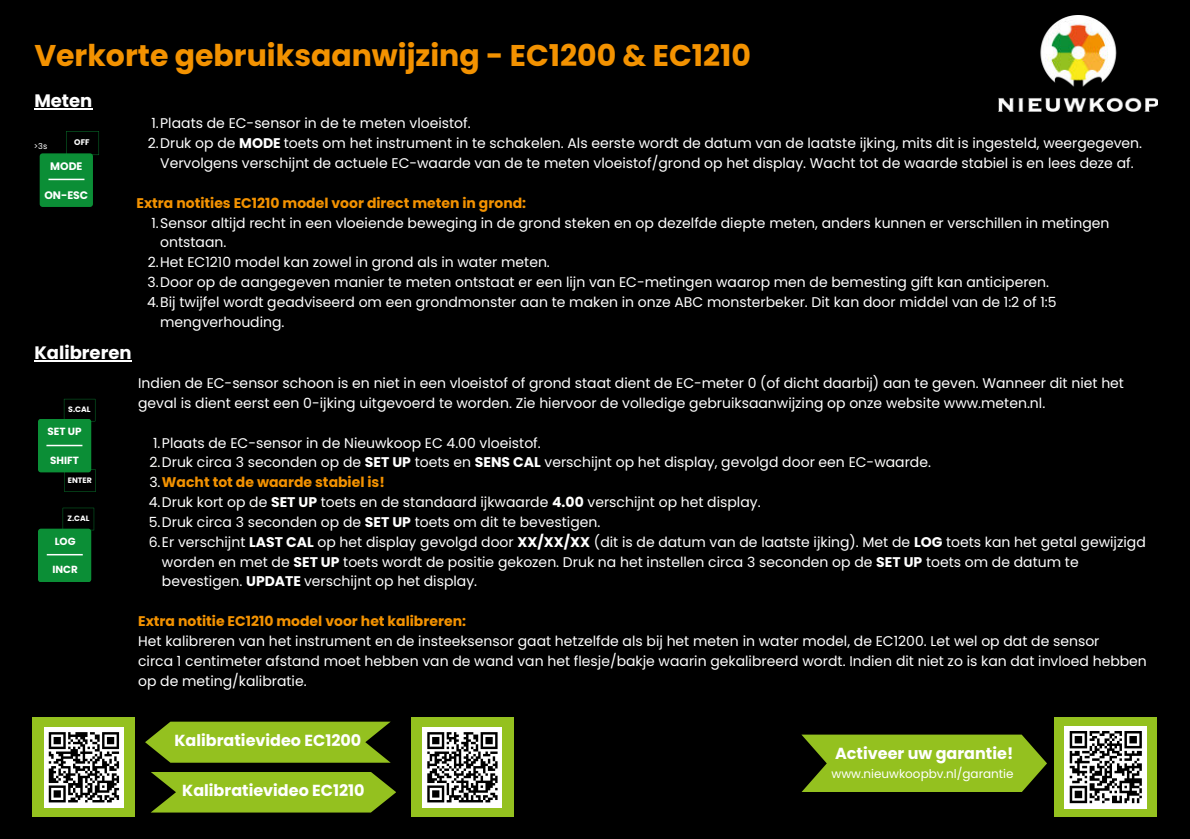
<style>
.page{position:relative;width:1190px;height:839px;background:#fff}
.page>*{position:absolute;margin:0;border:0;box-sizing:border-box;transform-origin:0 0}
.t1{font:700 30px "Poppins";color:#f39200}
.t2{font:700 18px "Poppins";color:#fff}
.t3{font:700 16px "Poppins";color:#fff}
.t4{font:14px/19.8px "Poppins";color:#fff}
.t5{font:700 14px "Poppins";color:#f39200}
.t6{font:14px "Poppins";color:#fffffe}
.t7{font:12px "Poppins";color:#fff}
.t8{font:700 10.8px "Poppins";color:#fff}
.t9{font:700 10.4px "Poppins";color:#fff}
.t10{font:700 10.2px "Poppins";color:#fff}
.t11{font:8.2px "Poppins";color:#fff}
.t12{font:700 8.2px "Poppins";color:#fff}
.t13{font:700 7.8px "Poppins";color:#fff}
.s1{font-weight:700}
.s2{color:#fffffe}
.s3{font-weight:400;color:#fffffe}
.s4{color:#fff}
</style>
<div class="page">
<div style="left:0;top:0;width:1190px;height:838px;background:#000"></div>
<img style="left:998px;top:16px;width:159px;height:95px">
<div style="left:33px;top:717px;width:102px;height:99px;background:#94c11f"></div>
<div style="left:1055px;top:717px;width:102px;height:99px;background:#94c11f"></div>
<div style="left:1065px;top:726px;width:82px;height:82px;background:#fff"></div>
<svg style="left:1069px;top:731px;width:73px;height:73px"></svg>
<svg style="left:801px;top:734px;width:246px;height:58px;background:#83aa1b"></svg>
<svg style="left:145px;top:721px;width:246px;height:41px;background:#82aa1b"></svg>
<div style="left:44px;top:727px;width:80px;height:80px;background:#fff"></div>
<svg style="left:48px;top:732px;width:72px;height:71px"></svg>
<svg style="left:151px;top:772px;width:245px;height:40px;background:#85ad1b"></svg>
<div style="left:411px;top:717px;width:103px;height:100px;background:#94c11f"></div>
<div style="left:422px;top:727px;width:80px;height:80px;background:#fff"></div>
<svg style="left:427px;top:732px;width:71px;height:71px"></svg>
<svg style="left:40px;top:131px;width:59px;height:76px"></svg>
<hr style="left:48px;top:179px;width:36px;height:1px;background:#fff">
<svg style="left:38px;top:399px;width:58px;height:93px"></svg>
<hr style="left:46px;top:445px;width:36px;height:1px;background:#fff">
<svg style="left:38px;top:507px;width:56px;height:75px"></svg>
<hr style="left:47px;top:554px;width:36px;height:1px;background:#fff">
<hr style="left:34px;top:108px;width:58px;height:2px;background:#fff">
<hr style="left:34px;top:360px;width:98px;height:2px;background:#fff">
<h1 class="t1" style="left:34px;top:38px;width:718px">Verkorte gebruiksaanwijzing - EC1200 &amp; EC1210</h1>
<p class="t2" style="left:34px;top:90px;width:60px">Meten</p>
<p class="t11" style="left:34px;top:142px;width:15px">&gt;3s</p>
<p class="t12" style="left:74px;top:137px;width:17px">OFF</p>
<p class="t8" style="left:50px;top:160px;width:34px">MODE</p>
<p class="t8" style="left:44px;top:189px;width:45px">ON-ESC</p>
<p class="t4" style="left:151px;top:114px;width:321px">1.Plaats de EC-sensor in de te meten vloeistof.</p>
<p class="t4" style="left:148px;top:134px;width:996px">2.Druk op de <span class="s1">MODE</span> toets om het instrument in te schakelen. Als eerste wordt de datum van de laatste ijking, mits dit is ingesteld, weergegeven.</p>
<p class="t4" style="left:160px;top:153px;width:975px">Vervolgens verschijnt de actuele EC-waarde van de te meten vloeistof/grond op het display. Wacht tot de waarde stabiel is en lees deze af.</p>
<p class="t5" style="left:136px;top:195px;width:391px">Extra notities EC1210 model voor direct meten in grond:</p>
<p class="t4" style="left:151px;top:213px;width:960px">1.Sensor altijd recht in een vloeiende beweging in de grond steken en op dezelfde diepte meten, anders kunnen er verschillen in metingen</p>
<p class="t4" style="left:160px;top:233px;width:68px">ontstaan.</p>
<p class="t4" style="left:148px;top:252px;width:404px">2.Het EC1210 model kan zowel in grond als in water meten.</p>
<p class="t4" style="left:148px;top:272px;width:903px">3.Door op de aangegeven manier te meten ontstaat er een lijn van EC-metingen waarop men de bemesting gift kan anticiperen.</p>
<p class="t4" style="left:147px;top:292px;width:911px">4.Bij twijfel wordt geadviseerd om een grondmonster aan te maken in onze ABC monsterbeker. Dit kan door middel van de 1:2 of 1:5</p>
<p class="t4" style="left:160px;top:312px;width:126px">mengverhouding.</p>
<p class="t2" style="left:34px;top:342px;width:99px">Kalibreren</p>
<p class="t13" style="left:68px;top:405px;width:24px">S.CAL</p>
<p class="t9" style="left:48px;top:425px;width:36px">SET UP</p>
<p class="t9" style="left:50px;top:454px;width:30px">SHIFT</p>
<p class="t13" style="left:68px;top:475px;width:25px">ENTER</p>
<p class="t13" style="left:67px;top:513px;width:24px">Z.CAL</p>
<p class="t10" style="left:55px;top:535px;width:22px">LOG</p>
<p class="t10" style="left:52px;top:563px;width:27px">INCR</p>
<p class="t4" style="left:138px;top:373px;width:987px">Indien de EC-sensor schoon is en niet in een vloeistof of grond staat dient de EC-meter 0 (of dicht daarbij) aan te geven. Wanneer dit niet het geval is dient eerst een 0-ijking uitgevoerd te worden. Zie hiervoor de volledige gebruiksaanwijzing op onze website www.meten.nl.</p>
<p class="t4" style="left:153px;top:433px;width:389px">1.Plaats de EC-sensor in de Nieuwkoop EC 4.00 vloeistof.</p>
<p class="t4" style="left:150px;top:452px;width:783px"><span class="s2">2.</span>Druk circa 3 seconden op de <span class="s1">SET UP</span> toets en <span class="s1">SENS CAL</span> verschijnt op het display, gevolgd door een <span class="s2">EC-waarde.</span></p>
<p class="t5" style="left:149px;top:474px;width:237px"><span class="s3">3.</span>Wacht tot de waarde stabiel is!</p>
<p class="t6" style="left:149px;top:494px;width:613px"><span class="s4">4.</span>Druk kort op de <span class="s1">SET UP</span> toets en de standaard ijkwaarde <span class="s1">4.00</span> verschijnt op het display.</p>
<p class="t4" style="left:149px;top:512px;width:453px">5.Druk circa 3 seconden op de <span class="s1">SET UP</span> toets om dit te bevestigen.</p>
<p class="t4" style="left:149px;top:532px;width:999px">6.Er verschijnt <span class="s1">LAST CAL</span> op het display gevolgd door <span class="s1">XX/XX/XX</span> (dit is de datum van de laatste ijking). Met de <span class="s1">LOG</span> toets kan het getal gewijzigd</p>
<p class="t4" style="left:162px;top:551px;width:918px">worden en met de <span class="s1">SET UP</span> toets wordt de positie gekozen. Druk na het instellen circa 3 seconden op de <span class="s1">SET UP</span> toets om de datum te</p>
<p class="t4" style="left:162px;top:571px;width:317px">bevestigen. <span class="s1">UPDATE</span> verschijnt op het display.</p>
<p class="t5" style="left:138px;top:613px;width:329px">Extra notitie EC1210 model voor het kalibreren:</p>
<p class="t4" style="left:138px;top:631px;width:1010px">Het kalibreren van het instrument en de insteeksensor gaat hetzelfde als bij het meten in water model, de EC1200. Let wel op dat de sensor<br>circa 1 centimeter afstand moet hebben van de wand van het flesje/bakje waarin gekalibreerd wordt. Indien dit niet zo is kan dat invloed hebben op de meting/kalibratie.</p>
<p class="t3" style="left:174px;top:731px;width:188px">Kalibratievideo EC1200</p>
<p class="t3" style="left:182px;top:781px;width:184px">Kalibratievideo EC1210</p>
<p class="t3" style="left:835px;top:744px;width:180px">Activeer uw garantie!</p>
<p class="t7" style="left:832px;top:766px;width:184px">www.nieuwkoopbv.nl/garantie</p>
</div>
